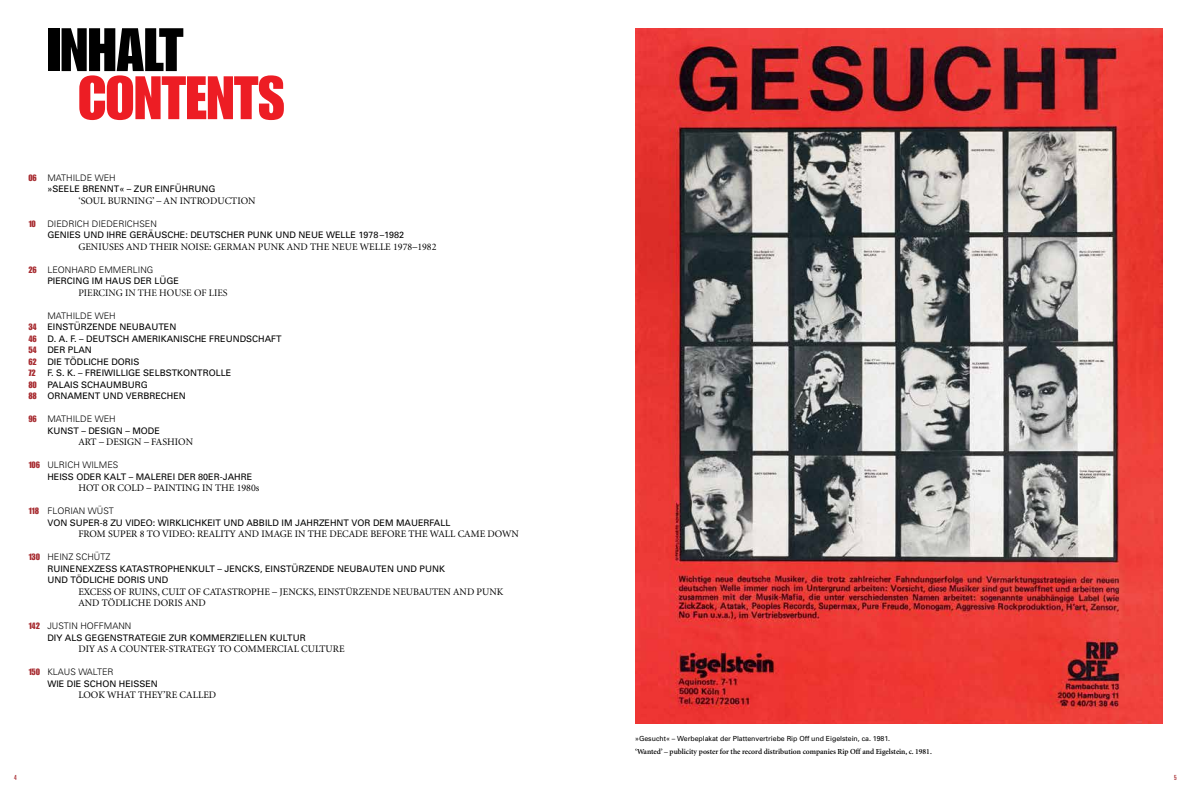
<style>
.page{position:relative;width:1191px;height:794px;background:#fff}
.page>*{position:absolute;margin:0;border:0;box-sizing:border-box;transform-origin:0 0}
.t1{font:60px "Impact";letter-spacing:-.005em;color:#ed1d24}
.t2{font:60px "Impact";letter-spacing:-.005em;color:#000}
.t3{font:10px/11.5px "Minion";color:#000}
.t4{font:10px "Minion Display";color:#000}
.t5{font:9px/11.5px "Univers";color:#000}
.t6{font:300 9px "Univers";color:#000}
.t7{font:9px "Impact";color:#a72c31}
.t8{font:600 7.7px "Minion";letter-spacing:-.005em;color:#000}
.t9{font:7px "Univers";letter-spacing:-.005em;color:#000}
.t10{font:ultra-condensed 7px "Univers";color:#a72c31}
.s1{font-family:"Impact";color:#a72c31}
.s2{font-weight:300}
</style>
<div class="page">
<img style="left:635px;top:28px;width:527px;height:695px">
<h1 class="t2" style="left:47px;top:15px;width:138px">INHALT</h1>
<h1 class="t1" style="left:78px;top:63px;width:208px">CONTENTS</h1>
<p class="t5" style="left:47px;top:171px;width:170px;text-indent:-19px"><span class="s1">06</span> <span class="s2">MATHILDE WEH<br></span>»SEELE BRENNT« – ZUR EINFÜHRUNG</p>
<p class="t3" style="left:78px;top:195px;width:179px">‘SOUL BURNING’ – AN INTRODUCTION</p>
<p class="t7" style="left:28px;top:218px;width:9px">10</p>
<p class="t6" style="left:47px;top:218px;width:111px">DIEDRICH DIEDERICHSEN</p>
<p class="t5" style="left:47px;top:229px;width:358px">GENIES UND IHRE GERÄUSCHE: DEUTSCHER PUNK UND NEUE WELLE 1978–1982</p>
<p class="t3" style="left:78px;top:241px;width:360px">GENIUSES AND THEIR NOISE: GERMAN PUNK AND THE NEUE WELLE 1978–1982</p>
<p class="t5" style="left:47px;top:263px;width:133px;text-indent:-19px"><span class="s1">26</span> <span class="s2">LEONHARD EMMERLING<br></span>PIERCING IM HAUS DER LÜGE</p>
<p class="t4" style="left:78px;top:287px;width:151px">PIERCING IN THE HOUSE OF LIES</p>
<p class="t5" style="left:28px;top:309px;width:255px;text-indent:19px"><span class="s2">MATHILDE WEH<br></span><span class="s1">34</span> EINSTÜRZENDE NEUBAUTEN<br><span class="s1">46</span> D. A. F. – DEUTSCH AMERIKANISCHE FREUNDSCHAFT<br><span class="s1">54</span> DER PLAN<br><span class="s1">62</span> DIE TÖDLICHE DORIS</p>
<p class="t7" style="left:28px;top:368px;width:9px">72</p>
<p class="t5" style="left:28px;top:367px;width:204px;text-indent:19px">F. S. K. – FREIWILLIGE SELBSTKONTROLLE<br><span class="s1">80</span> PALAIS SCHAUMBURG<br><span class="s1">88</span> ORNAMENT UND VERBRECHEN</p>
<p class="t5" style="left:47px;top:413px;width:114px;text-indent:-19px"><span class="s1">96</span> <span class="s2">MATHILDE WEH<br></span>KUNST – DESIGN – MODE</p>
<p class="t3" style="left:78px;top:436px;width:116px">ART – DESIGN – FASHION</p>
<p class="t5" style="left:47px;top:459px;width:206px;text-indent:-19px"><span class="s1">106</span> <span class="s2">ULRICH WILMES<br></span>HEISS ODER KALT – MALEREI DER 80ER-JAHRE</p>
<p class="t3" style="left:78px;top:482px;width:182px">HOT OR COLD – PAINTING IN THE 1980S</p>
<p class="t5" style="left:47px;top:505px;width:404px;text-indent:-19px"><span class="s1">118</span> <span class="s2">FLORIAN WÜST<br></span>VON SUPER-8 ZU VIDEO: WIRKLICHKEIT UND ABBILD IM JAHRZEHNT VOR DEM MAUERFALL</p>
<p class="t3" style="left:78px;top:528px;width:442px">FROM SUPER 8 TO VIDEO: REALITY AND IMAGE IN THE DECADE BEFORE THE WALL CAME DOWN</p>
<p class="t5" style="left:47px;top:551px;width:399px;text-indent:-19px"><span class="s1">130</span> <span class="s2">HEINZ SCHÜTZ<br></span>RUINENEXZESS KATASTROPHENKULT – JENCKS, EINSTÜRZENDE NEUBAUTEN UND PUNK<br>UND TÖDLICHE DORIS und</p>
<p class="t3" style="left:78px;top:586px;width:426px">EXCESS OF RUINS, CULT OF CATASTROPHE – JENCKS, EINSTÜRZENDE NEUBAUTEN AND PUNK<br>AND TÖDLICHE DORIS AND</p>
<p class="t5" style="left:47px;top:620px;width:260px;text-indent:-19px"><span class="s1">142</span> <span class="s2">JUSTIN HOFFMANN<br></span>DIY ALS GEGENSTRATEGIE ZUR KOMMERZIELLEN KULTUR</p>
<p class="t3" style="left:78px;top:643px;width:268px">DIY AS A COUNTER-STRATEGY TO COMMERCIAL CULTURE</p>
<p class="t5" style="left:47px;top:666px;width:112px;text-indent:-19px"><span class="s1">150</span> <span class="s2">KLAUS WALTER<br></span>WIE DIE SCHON HEISSEN</p>
<p class="t3" style="left:78px;top:689px;width:139px">LOOK WHAT THEY’RE CALLED</p>
<p class="t9" style="left:635px;top:733px;width:256px">»Gesucht« – Werbeplakat der Plattenvertriebe Rip Off und Eigelstein, ca. 1981.</p>
<p class="t8" style="left:635px;top:748px;width:298px">‘Wanted’ – publicity poster for the record distribution companies Rip Off and Eigelstein, c. 1981.</p>
<p class="t10" style="left:14px;top:773px;width:4px">4</p>
<p class="t10" style="left:1174px;top:773px;width:4px">5</p>
</div>
